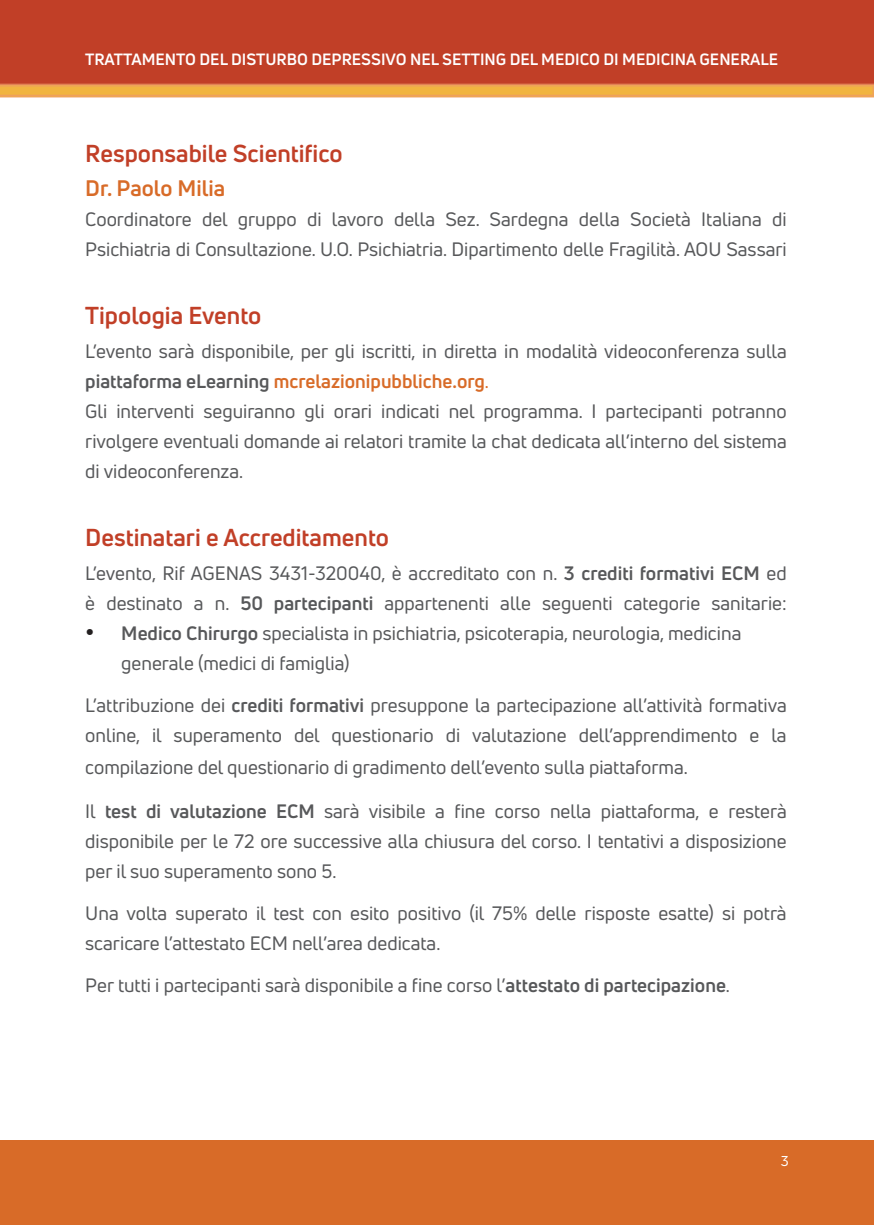
<style>
.page{position:relative;width:874px;height:1225px;background:#fff}
.page>*{position:absolute;margin:0;border:0;box-sizing:border-box;transform-origin:0 0}
.Gruppo_di_3_-_Copia{font:700 24px "Uni Neue";color:#c13f27}
.t1{font:700 22px "Uni Neue";color:#d86b28}
.pagina_testo{font:19px/30px "Uni Neue";color:#57585a}
.Gruppo_di_3_-_Copia-2{font:19px "Uni Neue";color:#57585a}
.t2{font:700 16px "Uni Neue";color:#fff}
.t3{font:14px "Uni Neue";color:#fff}
.s1{font-weight:700}
.s2{font-weight:700;color:#d86b28}
.s3{color:#d86b28}
.s4{font-weight:700;font-size:24px;color:#231f20}
</style>
<div class="page">
<div style="left:0;top:1140px;width:873px;height:85px;background:#d86b28"></div>
<div style="left:0;top:0;width:873px;height:85px;background:#c13f27"></div>
<svg style="left:0;top:84px;width:873px;height:13px;background:#efab48"></svg>
<p class="t2" style="left:85px;top:49px;width:694px">TRATTAMENTO DEL DISTURBO DEPRESSIVO NEL SETTING DEL MEDICO DI MEDICINA GENERALE</p>
<p class="Gruppo_di_3_-_Copia" style="left:85px;top:138px;width:259px">Responsabile Scientifico</p>
<p class="t1" style="left:85px;top:174px;width:141px">Dr. Paolo Milia</p>
<p class="pagina_testo" style="left:85px;top:204px;width:702px">Coordinatore del gruppo di lavoro della Sez. Sardegna della Società Italiana di<br>Psichiatria di Consultazione. U.O. Psichiatria. Dipartimento delle Fragilità. AOU Sassari</p>
<p class="Gruppo_di_3_-_Copia" style="left:85px;top:300px;width:178px">Tipologia Evento</p>
<p class="pagina_testo" style="left:85px;top:336px;width:702px">L’evento sarà disponibile, per gli iscritti, in diretta in modalità videoconferenza sulla <span class="s1">piattaforma eLearning</span> <span class="s2">mcrelazionipubbliche.org</span><span class="s3">.</span></p>
<p class="pagina_testo" style="left:85px;top:396px;width:702px;text-align:justify">Gli interventi seguiranno gli orari indicati nel programma. I partecipanti potranno rivolgere eventuali domande ai relatori tramite la chat dedicata all’interno del sistema di videoconferenza.</p>
<p class="Gruppo_di_3_-_Copia" style="left:85px;top:522px;width:305px">Destinatari e Accreditamento</p>
<p class="Gruppo_di_3_-_Copia-2" style="left:85px;top:561px;width:702px">L’evento, Rif AGENAS 3431-320040, è accreditato con n. <span class="s1">3 crediti formativi ECM</span> ed</p>
<p class="Gruppo_di_3_-_Copia-2" style="left:85px;top:591px;width:702px">è destinato a n. <span class="s1">50 partecipanti</span> appartenenti alle seguenti categorie sanitarie:</p>
<p class="pagina_testo" style="left:121px;top:618px;width:621px;text-indent:-36px"><span class="s4">•</span> <span class="s1">Medico Chirurgo</span> specialista in psichiatria, psicoterapia, neurologia, medicina generale (medici di famiglia)</p>
<p class="pagina_testo" style="left:85px;top:690px;width:702px">L’attribuzione dei <span class="s1">crediti formativi</span> presuppone la partecipazione all’attività formativa online, il superamento del questionario di valutazione dell’apprendimento e la</p>
<p class="pagina_testo" style="left:85px;top:752px;width:603px">compilazione del questionario di gradimento dell’evento sulla piattaforma.</p>
<p class="pagina_testo" style="left:85px;top:796px;width:702px;text-align:justify">Il <span class="s1">test di valutazione ECM</span> sarà visibile a fine corso nella piattaforma, e resterà disponibile per le 72 ore successive alla chiusura del corso. I tentativi a disposizione per il suo superamento sono 5.</p>
<p class="pagina_testo" style="left:85px;top:898px;width:702px">Una volta superato il test con esito positivo (il 75% delle risposte esatte) si potrà scaricare l’attestato ECM nell’area dedicata.</p>
<p class="pagina_testo" style="left:85px;top:970px;width:646px">Per tutti i partecipanti sarà disponibile a fine corso l’<span class="s1">attestato di partecipazione</span>.</p>
<p class="t3" style="left:780px;top:1152px;width:9px">3</p>
</div>
